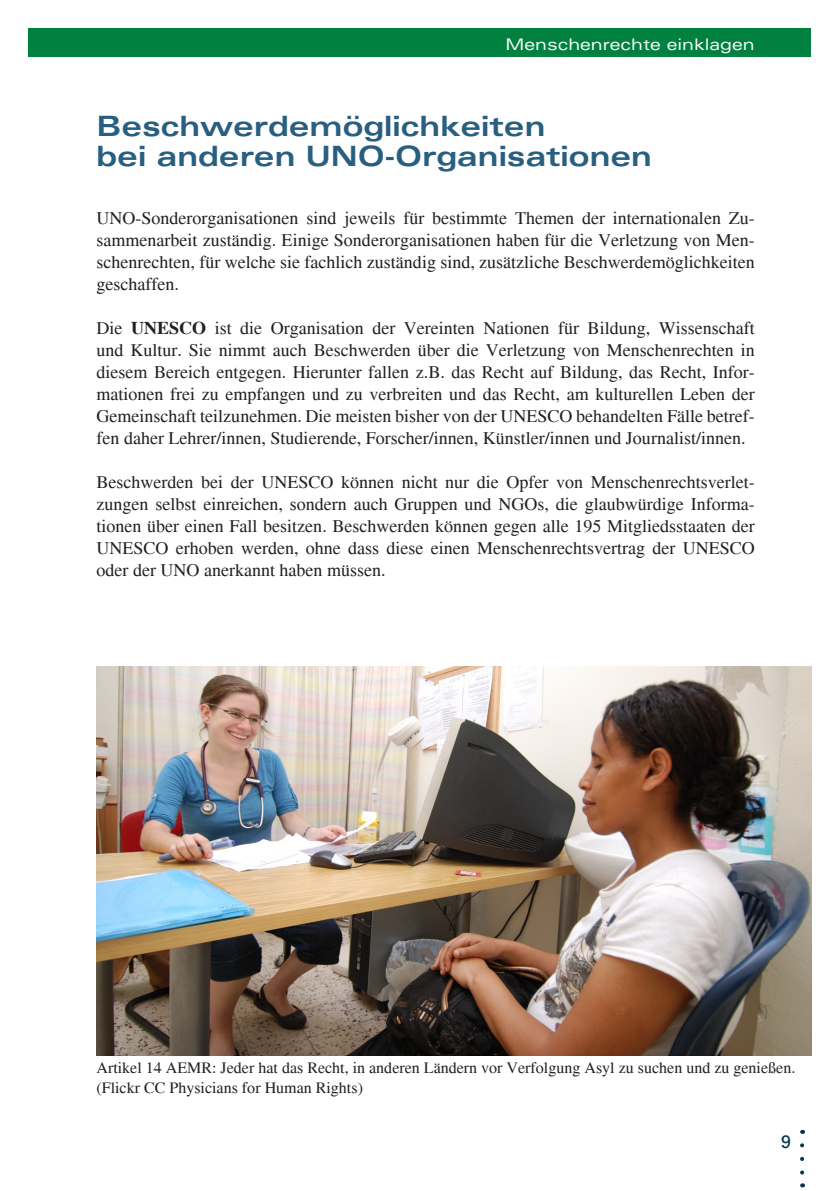
<style>
.page{position:relative;width:840px;height:1191px;background:#fff}
.page>*{position:absolute;margin:0;border:0;box-sizing:border-box;transform-origin:0 0}
.t1{font:700 expanded 28px/30px "Univers";color:#285f80}
.t2{font:18px/22px "Times";color:#231f20;text-align:justify}
.t3{font:18px "Univers";color:#00374d}
.t4{font:16px/19.2px "Times";color:#231f20}
.t5{font:expanded 16px "Univers";color:#fafafa}
.s1{font-weight:700}
</style>
<div class="page">
<svg style="left:800px;top:1145px;width:3px;height:42px"></svg>
<div style="left:28px;top:28px;width:782px;height:29px;background:#00813f"></div>
<img style="left:96px;top:666px;width:715px;height:389px">
<p class="t5" style="left:505px;top:34px;width:250px">Menschenrechte einklagen</p>
<p class="t1" style="left:96px;top:111px;width:556px">Beschwerdemöglichkeiten<br>bei anderen UNO-Organisationen</p>
<p class="t2" style="left:96px;top:207px;width:659px">UNO-Sonderorganisationen sind jeweils für bestimmte Themen der internationalen Zu&shy;sammenarbeit zuständig. Einige Sonderorganisationen haben für die Verletzung von Men&shy;schenrechten, für welche sie fachlich zuständig sind, zusätzliche Beschwerdemöglichkeiten geschaffen.</p>
<p class="t2" style="left:96px;top:317px;width:659px">Die <span class="s1">UNESCO</span> ist die Organisation der Vereinten Nationen für Bildung, Wissenschaft und Kultur. Sie nimmt auch Beschwerden über die Verletzung von Menschenrechten in diesem Bereich entgegen. Hierunter fallen z.B. das Recht auf Bildung, das Recht, Infor&shy;mationen frei zu empfangen und zu verbreiten und das Recht, am kulturellen Leben der Gemeinschaft teilzunehmen. Die meisten bisher von der UNESCO behandelten Fälle betref&shy;fen daher Lehrer/innen, Studierende, Forscher/innen, Künstler/innen und Journalist/innen.</p>
<p class="t2" style="left:96px;top:471px;width:659px">Beschwerden bei der UNESCO können nicht nur die Opfer von Menschenrechtsverlet&shy;zungen selbst einreichen, sondern auch Gruppen und NGOs, die glaubwürdige Informa&shy;tionen über einen Fall besitzen. Beschwerden können gegen alle 195 Mitgliedsstaaten der UNESCO erhoben werden, ohne dass diese einen Menschenrechtsvertrag der UNESCO oder der UNO anerkannt haben müssen.</p>
<p class="t4" style="left:96px;top:1058px;width:700px">Artikel 14 AEMR: Jeder hat das Recht, in anderen Ländern vor Verfolgung Asyl zu suchen und zu genießen. (Flickr CC Physicians for Human Rights)</p>
<p class="t3" style="left:780px;top:1131px;width:12px">9</p>
</div>
